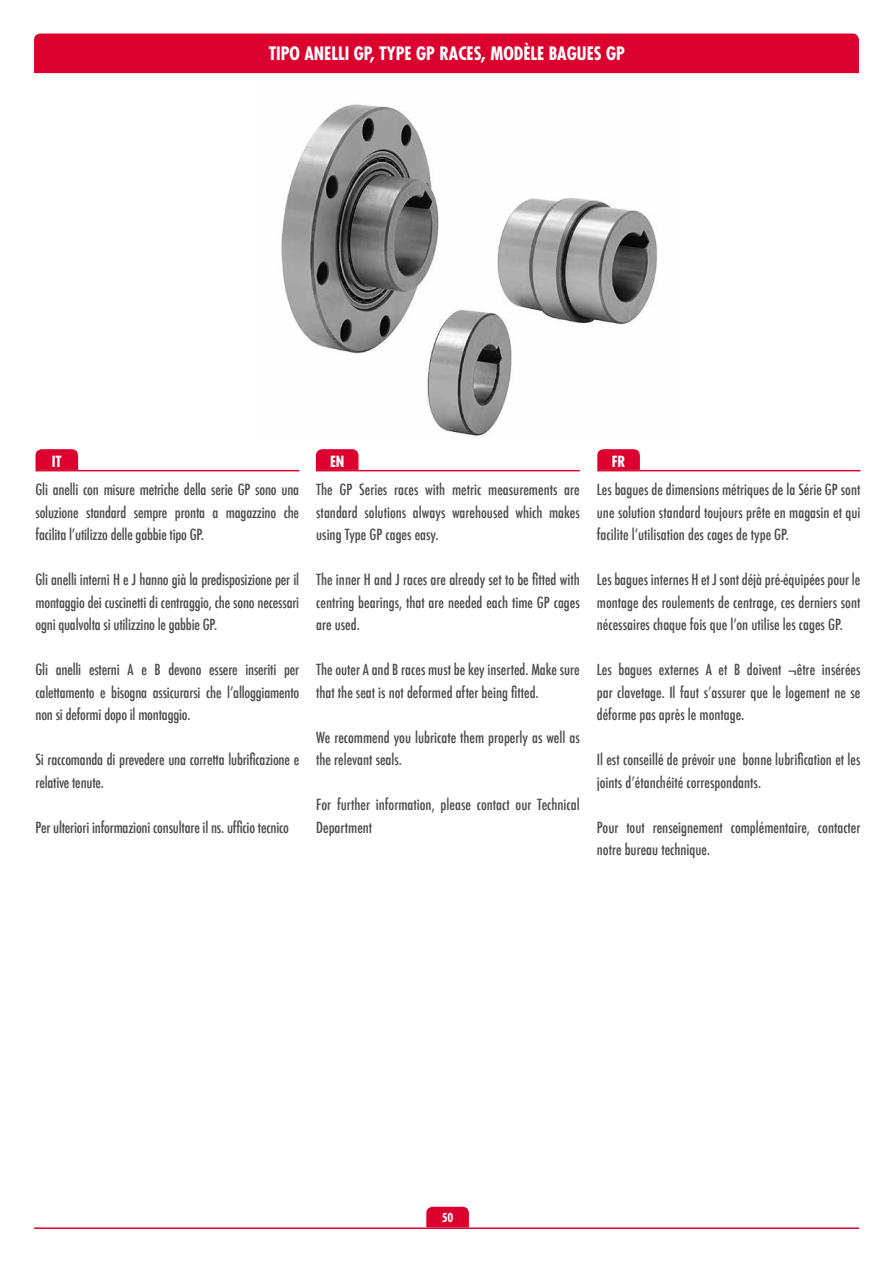
<style>
.page{position:relative;width:893px;height:1263px;background:#fff}
.page>*{position:absolute;margin:0;border:0;box-sizing:border-box;transform-origin:0 0}
.t1{font:700 condensed 18px "Futura LT";color:#fff}
.t2{font:500 condensed 15px/22.5px "Futura";color:#4b4b4d;text-align:justify}
.t3{font:700 condensed 15px "Futura LT";color:#fff}
.t4{font:700 condensed 12px "Futura LT";color:#fff}
</style>
<div class="page">
<hr style="left:34px;top:1227px;width:825px;height:2px;background:#dc002e">
<svg style="left:426px;top:1207px;width:43px;height:20px"></svg>
<div style="left:34px;top:34px;width:825px;height:39px;background:#dc002e"></div>
<hr style="left:36px;top:470px;width:263px;height:1px;background:#dc002e">
<svg style="left:36px;top:449px;width:42px;height:21px"></svg>
<hr style="left:316px;top:470px;width:264px;height:1px;background:#dc002e">
<svg style="left:316px;top:449px;width:43px;height:21px"></svg>
<hr style="left:597px;top:470px;width:263px;height:1px;background:#dc002e">
<svg style="left:597px;top:449px;width:43px;height:21px"></svg>
<img style="left:281px;top:104px;width:377px;height:332px">
<p class="t1" style="left:269px;top:42px;width:348px">TI PO ANELLI GP, TYPE GP RACES, MODÈLE BAGUES GP</p>
<p class="t3" style="left:52px;top:452px;width:11px">IT</p>
<p class="t3" style="left:330px;top:452px;width:8px">EN</p>
<p class="t3" style="left:612px;top:452px;width:15px">FR</p>
<p class="t2" style="left:36px;top:478px;width:265px">Gli anelli con misure metriche della serie GP sono una soluzione standard sempre pronta a magazzino che facilita l’utilizzo delle gabbie tipo GP.</p>
<p class="t2" style="left:36px;top:568px;width:265px">Gli anelli interni H e J hanno già la predisposizione per il montaggio dei cuscinetti di centraggio, che sono necessari ogni qualvolta si utilizzino le gabbie GP.</p>
<p class="t2" style="left:36px;top:658px;width:265px">Gli anelli esterni A e B devono essere inseriti per calettamento e bisogna assicurarsi che l’alloggiamento non si deformi dopo il montaggio.</p>
<p class="t2" style="left:36px;top:748px;width:265px">Si raccomanda di prevedere una corretta lubrificazione e relative tenute.</p>
<p class="t2" style="left:36px;top:816px;width:255px">Per ulteriori informazioni consultare il ns. ufficio tecnico</p>
<p class="t2" style="left:597px;top:478px;width:265px">Les bagues de dimensions métriques de la Série GP sont une solution standard toujours prête en magasin et qui facilite l’utilisation des cages de type GP.</p>
<p class="t2" style="left:597px;top:568px;width:265px">Les bagues internes H et J sont déjà pré-équipées pour le montage des roulements de centrage, ces derniers sont nécessaires chaque fois que l’on utilise les cages GP.</p>
<p class="t2" style="left:597px;top:658px;width:265px">Les bagues externes A et B doivent ¬être insérées par clavetage. Il faut s’assurer que le logement ne se déforme pas après le montage.</p>
<p class="t2" style="left:597px;top:748px;width:265px">Il est conseillé de prévoir une bonne lubrification et les joints d’étanchéité correspondants.</p>
<p class="t2" style="left:597px;top:816px;width:265px">Pour tout renseignement complémentaire, contacter notre bureau technique.</p>
<p class="t2" style="left:316px;top:478px;width:265px">The GP Series races with metric measurements are standard solutions always warehoused which makes using Type GP cages easy.</p>
<p class="t2" style="left:316px;top:568px;width:265px">The inner H and J races are already set to be fitted with centring bearings, that are needed each time GP cages are used.</p>
<p class="t2" style="left:316px;top:658px;width:265px">The outer A and B races must be key inserted. Make sure that the seat is not deformed after being fitted.</p>
<p class="t2" style="left:316px;top:726px;width:265px">We recommend you lubricate them properly as well as the relevant seals.</p>
<p class="t2" style="left:316px;top:793px;width:265px">For further information, please contact our Technical<br>Department</p>
<p class="t4" style="left:442px;top:1210px;width:13px">50</p>
</div>
